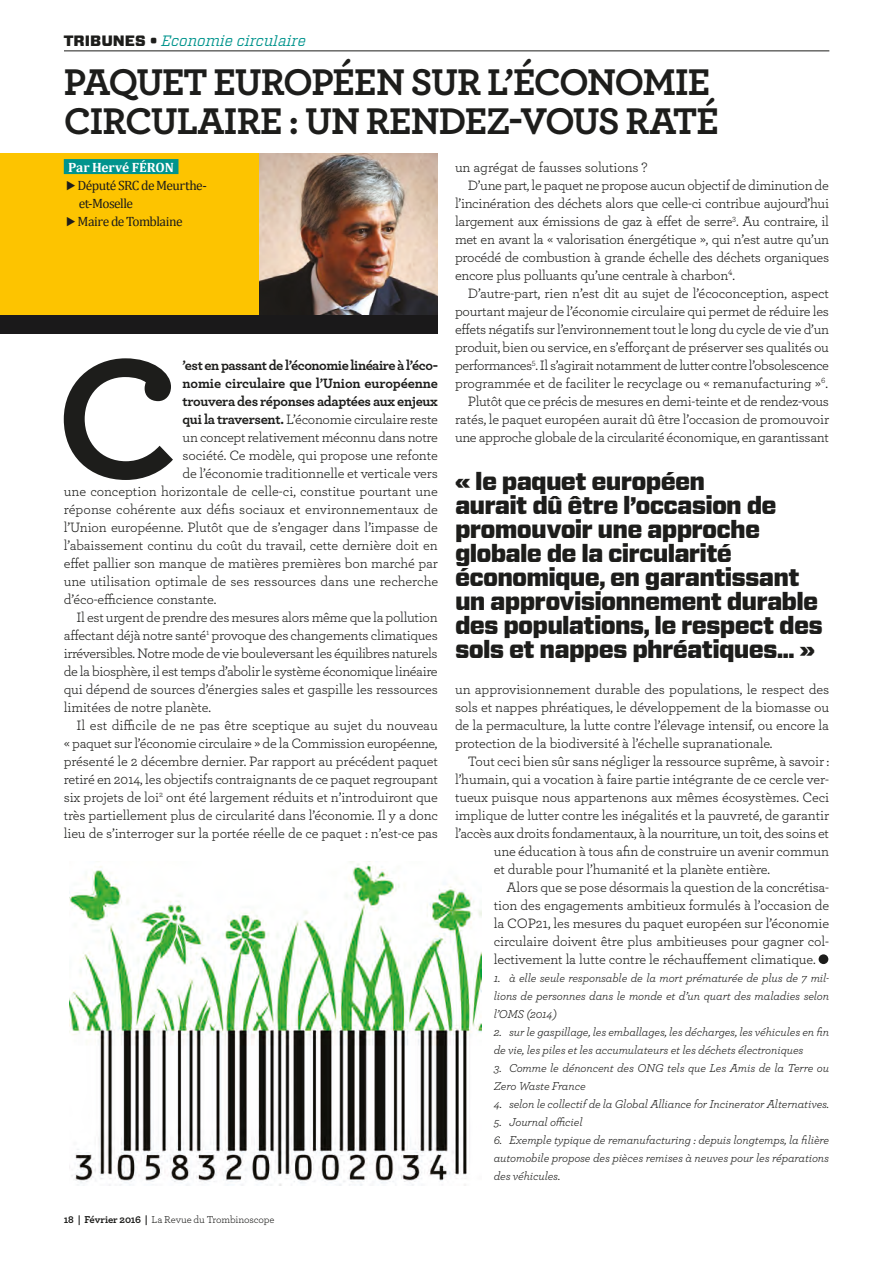
<style>
.page{position:relative;width:893px;height:1263px;background:#fff}
.page>*{position:absolute;margin:0;border:0;box-sizing:border-box;transform-origin:0 0}
.Tribunes_-_copy_drop{font:700 178.35px "Archer";color:#1d1d1b}
.Tribunes_-_headline{font:700 39px/39px "Archer";letter-spacing:-.03em;color:#1d1d1b}
.Tribunes_-_pull_quot{font:900 24px/24px "Forza";letter-spacing:-.035em;color:#1d1d1b}
.t1{font:italic 15px "Vitesse";color:#00948d}
.Tribunes_-_copy_inde{font:14.25px/18px "Archer";letter-spacing:-.01em;color:#1d1d1b;text-align:justify}
.Tribunes_-_copy_drop-2{font:14.25px "Archer";letter-spacing:-.01em;color:#1d1d1b}
.Tribunes_-_copy_drop-3{font:700 14.25px "Archer";letter-spacing:-.025em;color:#1d1d1b}
.t2{font:13.5px/18px "Cambria";letter-spacing:-.04em;color:#1d1d1b}
.Tribunes_1_-_author{font:700 13.5px "Cambria";letter-spacing:-.01em;color:#fff}
.t3{font:italic 12px/18px "Archer";letter-spacing:-.01em;color:#1d1d1b;text-align:justify}
.t4{font:10.5px "Archer";letter-spacing:-.01em;color:#1d1d1b}
.s1{font-family:"Forza";font-weight:900;font-style:normal;color:#1d1d1b}
.s2{font-weight:700}
</style>
<div class="page">
<hr style="left:64px;top:50px;width:765px;height:1px;background:#1d1d1b">
<div style="left:0;top:154px;width:438px;height:171px;background:#fdc400"></div>
<div style="left:819px;top:954px;width:9px;height:10px;background:#1d1d1b;border-radius:50%"></div>
<div style="left:64px;top:159px;width:114px;height:15px;background:#00948d"></div>
<img style="left:259px;top:154px;width:179px;height:162px">
<div style="left:0;top:316px;width:438px;height:18px;background:#1a191a"></div>
<hr style="left:892px;top:154px;width:1px;height:171px;background:#fdc400">
<img style="left:69px;top:862px;width:412px;height:324px">
<p class="t1" style="left:64px;top:30px;width:244px"><span class="s1">TRIBUNES •</span> Economie circulaire</p>
<p class="Tribunes_-_headline" style="left:64px;top:60px;width:657px">PAQUET EUROPÉEN SUR L’ÉCONOMIE<br>CIRCULAIRE : UN RENDEZ-VOUS RATÉ</p>
<p class="Tribunes_1_-_author" style="left:68px;top:158px;width:107px">Par Hervé FÉRON</p>
<p class="t2" style="left:78px;top:176px;width:131px">Député SRC de Meurthe&shy;et-Moselle</p>
<p class="t2" style="left:78px;top:212px;width:107px">Maire de Tomblaine</p>
<p class="Tribunes_-_copy_drop" style="left:56px;top:278px;width:127px">C</p>
<p class="Tribunes_-_copy_drop-3" style="left:183px;top:354px;width:257px">’est en passant de l’économie linéaire à l’éco-</p>
<p class="Tribunes_-_copy_drop-3" style="left:183px;top:372px;width:257px">nomie circulaire que l’Union européenne</p>
<p class="Tribunes_-_copy_drop-3" style="left:183px;top:390px;width:257px">trouvera des réponses adaptées aux enjeux</p>
<p class="Tribunes_-_copy_drop-2" style="left:183px;top:409px;width:257px"><span class="s2">qui la traversent.</span> L’économie circulaire reste</p>
<p class="Tribunes_-_copy_drop-2" style="left:183px;top:427px;width:257px">un concept relativement méconnu dans notre</p>
<p class="Tribunes_-_copy_drop-2" style="left:183px;top:445px;width:257px">société. Ce modèle, qui propose une refonte</p>
<p class="Tribunes_-_copy_drop-2" style="left:183px;top:463px;width:257px">de l’économie traditionnelle et verticale vers</p>
<p class="Tribunes_-_copy_drop-2" style="left:64px;top:481px;width:376px">une conception horizontale de celle-ci, constitue pourtant une</p>
<p class="Tribunes_-_copy_drop-2" style="left:64px;top:499px;width:376px">réponse cohérente aux défis sociaux et environnementaux de</p>
<p class="Tribunes_-_copy_drop-2" style="left:64px;top:517px;width:376px">l’Union européenne. Plutôt que de s’engager dans l’impasse de</p>
<p class="Tribunes_-_copy_drop-2" style="left:64px;top:535px;width:376px">l’abaissement continu du coût du travail, cette dernière doit en</p>
<p class="Tribunes_-_copy_drop-2" style="left:64px;top:553px;width:376px">effet pallier son manque de matières premières bon marché par</p>
<p class="Tribunes_-_copy_drop-2" style="left:64px;top:571px;width:376px">une utilisation optimale de ses ressources dans une recherche</p>
<p class="Tribunes_-_copy_drop-2" style="left:64px;top:589px;width:154px">d’éco-efficience constante.</p>
<p class="Tribunes_-_copy_inde" style="left:64px;top:607px;width:376px;text-indent:13px">Il est urgent de prendre des mesures alors même que la pollution affectant déjà notre santé<sup>1</sup> provoque des changements climatiques irréversibles. Notre mode de vie bouleversant les équilibres naturels de la biosphère, il est temps d’abolir le système économique linéaire qui dépend de sources d’énergies sales et gaspille les ressources limitées de notre planète.</p>
<p class="Tribunes_-_copy_inde" style="left:64px;top:715px;width:376px;text-indent:13px">Il est difficile de ne pas être sceptique au sujet du nouveau « paquet sur l’économie circulaire » de la Commission européenne, présenté le 2 décembre dernier. Par rapport au précédent paquet retiré en 2014, les objectifs contraignants de ce paquet regroupant six projets de loi<sup>2</sup> ont été largement réduits et n’introduiront que très partiellement plus de circularité dans l’économie. Il y a donc lieu de s’interroger sur la portée réelle de ce paquet : n’est-ce pas</p>
<p class="t4" style="left:64px;top:1212px;width:212px"><span class="s2">18 | Février 2016 |</span> La Revue du Trombinoscope</p>
<p class="Tribunes_-_copy_inde" style="left:455px;top:157px;width:194px">un agrégat de fausses solutions ?</p>
<p class="Tribunes_-_copy_inde" style="left:455px;top:175px;width:376px;text-indent:13px">D’une part, le paquet ne propose aucun objectif de diminution de l’incinération des déchets alors que celle-ci contribue aujourd’hui largement aux émissions de gaz à effet de serre<sup>3</sup>. Au contraire, il met en avant la « valorisation énergétique », qui n’est autre qu’un procédé de combustion à grande échelle des déchets organiques encore plus polluants qu’une centrale à charbon<sup>4</sup>.</p>
<p class="Tribunes_-_copy_inde" style="left:455px;top:283px;width:376px;text-indent:13px">D’autre-part, rien n’est dit au sujet de l’écoconception, aspect pourtant majeur de l’économie circulaire qui permet de réduire les effets négatifs sur l’environnement tout le long du cycle de vie d’un produit, bien ou service, en s’efforçant de préserver ses qualités ou performances<sup>5</sup>. Il s’agirait notamment de lutter contre l’obsolescence programmée et de faciliter le recyclage ou « remanufacturing »<sup>6</sup>.</p>
<p class="Tribunes_-_copy_inde" style="left:455px;top:391px;width:376px;text-indent:13px">Plutôt que ce précis de mesures en demi-teinte et de rendez-vous ratés, le paquet européen aurait dû être l’occasion de promouvoir une approche globale de la circularité économique, en garantissant</p>
<p class="Tribunes_-_pull_quot" style="left:455px;top:470px;width:369px">« le paquet européen<br>aurait dû être l’occasion de promouvoir une approche globale de la circularité économique, en garantissant un approvisionnement durable des populations, le respect des sols et nappes phréatiques... »</p>
<p class="Tribunes_-_copy_inde" style="left:455px;top:679px;width:376px">un approvisionnement durable des populations, le respect des sols et nappes phréatiques, le développement de la biomasse ou de la permaculture, la lutte contre l’élevage intensif, ou encore la protection de la biodiversité à l’échelle supranationale.</p>
<p class="Tribunes_-_copy_inde" style="left:468px;top:751px;width:363px">Tout ceci bien sûr sans négliger la ressource suprême, à savoir :</p>
<p class="Tribunes_-_copy_inde" style="left:455px;top:769px;width:376px">l’humain, qui a vocation à faire partie intégrante de ce cercle ver-</p>
<p class="Tribunes_-_copy_inde" style="left:455px;top:787px;width:376px">tueux puisque nous appartenons aux mêmes écosystèmes. Ceci</p>
<p class="Tribunes_-_copy_inde" style="left:455px;top:805px;width:376px">implique de lutter contre les inégalités et la pauvreté, de garantir</p>
<p class="Tribunes_-_copy_inde" style="left:455px;top:823px;width:376px">l’accès aux droits fondamentaux, à la nourriture, un toit, des soins et</p>
<p class="Tribunes_-_copy_inde" style="left:494px;top:841px;width:337px">une éducation à tous afin de construire un avenir commun</p>
<p class="Tribunes_-_copy_inde" style="left:494px;top:859px;width:278px">et durable pour l’humanité et la planète entière.</p>
<p class="Tribunes_-_copy_inde" style="left:494px;top:877px;width:337px;text-indent:13px">Alors que se pose désormais la question de la concrétisa&shy;tion des engagements ambitieux formulés à l’occasion de la COP21, les mesures du paquet européen sur l’économie circulaire doivent être plus ambitieuses pour gagner col&shy;lectivement la lutte contre le réchauffement climatique.</p>
<p class="t3" style="left:494px;top:968px;width:337px">1. à elle seule responsable de la mort prématurée de plus de 7 mil&shy;lions de personnes dans le monde et d’un quart des maladies selon l’OMS (2014)</p>
<p class="t3" style="left:494px;top:1022px;width:337px">2. sur le gaspillage, les emballages, les décharges, les véhicules en fin de vie, les piles et les accumulateurs et les déchets électroniques</p>
<p class="t3" style="left:494px;top:1058px;width:337px">3. Comme le dénoncent des ONG tels que Les Amis de la Terre ou<br>Zero Waste France</p>
<p class="t3" style="left:494px;top:1094px;width:337px">4. selon le collectif de la Global Alliance for Incinerator Alternatives.</p>
<p class="t3" style="left:494px;top:1112px;width:90px">5. Journal officiel</p>
<p class="t3" style="left:494px;top:1130px;width:337px">6. Exemple typique de remanufacturing : depuis longtemps, la filière automobile propose des pièces remises à neuves pour les réparations des véhicules.</p>
</div>
